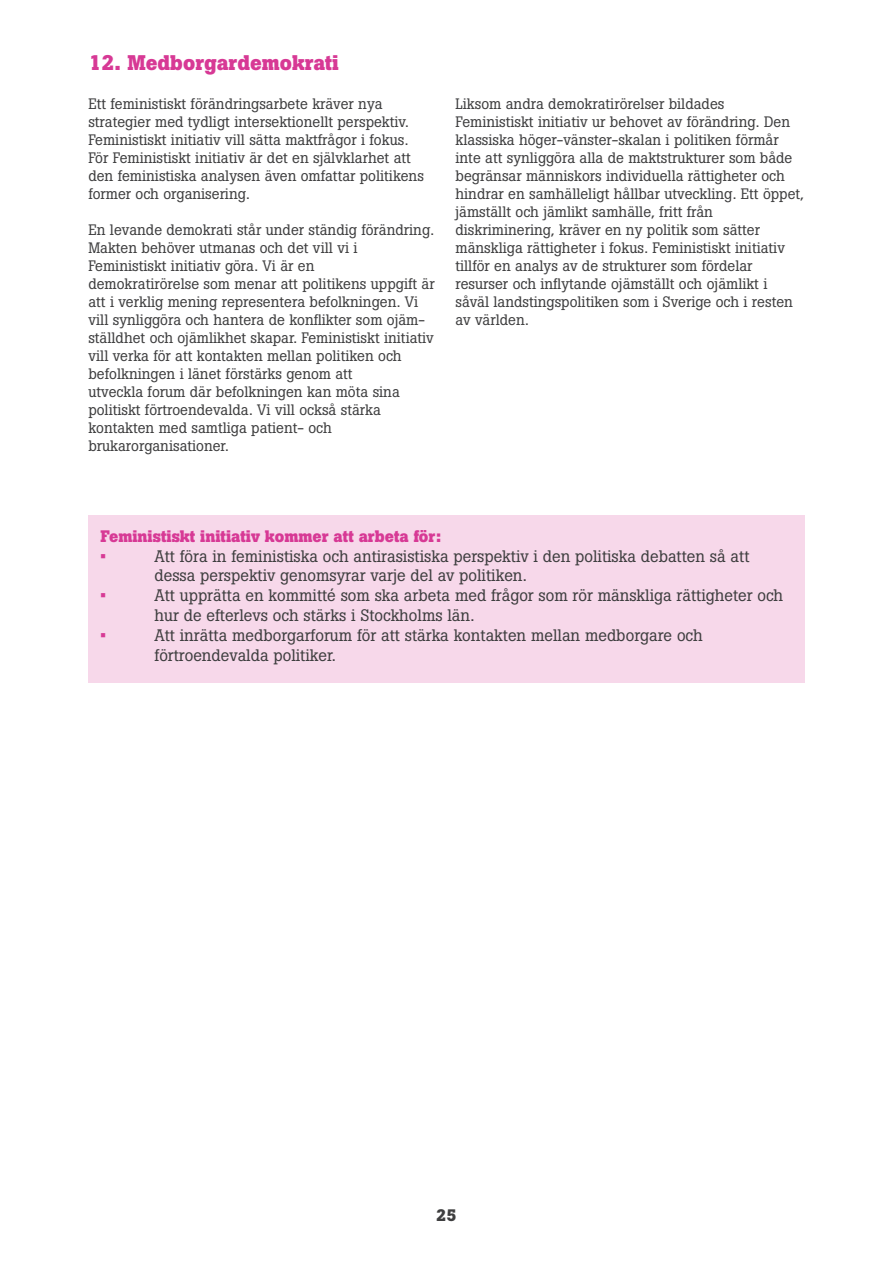
<style>
.page{position:relative;width:893px;height:1263px;background:#fff}
.page>*{position:absolute;margin:0;border:0;box-sizing:border-box;transform-origin:0 0}
.t1{font:700 21px "Boton BQ";color:#d73995}
.t2{font:16.5px/19.8px "Boton BQ";color:#3e3e3f}
.t3{font:700 16.5px "Boton BQ";color:#d73995}
.t4{font:700 16.5px "Boton BQ";color:#3e3e3f}
.t5{font:15px/18px "Boton BQ";color:#3e3e3f}
</style>
<div class="page">
<div style="left:88px;top:514px;width:717px;height:168px;background:#f7d8ea"></div>
<p class="t1" style="left:88px;top:50px;width:252px">12. Medborgardemokrati</p>
<p class="t5" style="left:88px;top:95px;width:296px">Ett feministiskt förändringsarbete kräver nya</p>
<p class="t5" style="left:88px;top:113px;width:337px">strategier med tydligt intersektionellt perspektiv.<br>Feministiskt initiativ vill sätta maktfrågor i fokus.<br>För Feministiskt initiativ är det en självklarhet att den feministiska analysen även omfattar politikens former och organisering.</p>
<p class="t5" style="left:88px;top:221px;width:347px">En levande demokrati står under ständig förändring.<br>Makten behöver utmanas och det vill vi i</p>
<p class="t5" style="left:88px;top:257px;width:228px">Feministiskt initiativ göra. Vi är en</p>
<p class="t5" style="left:88px;top:275px;width:348px">demokratirörelse som menar att politikens uppgift är att i verklig mening representera befolkningen. Vi vill synliggöra och hantera de konflikter som ojäm&shy;ställdhet och ojämlikhet skapar. Feministiskt initiativ vill verka för att kontakten mellan politiken och befolkningen i länet förstärks genom att</p>
<p class="t5" style="left:88px;top:383px;width:313px">utveckla forum där befolkningen kan möta sina</p>
<p class="t5" style="left:88px;top:401px;width:294px">politiskt förtroendevalda. Vi vill också stärka</p>
<p class="t5" style="left:88px;top:419px;width:245px">kontakten med samtliga patient- och</p>
<p class="t5" style="left:88px;top:437px;width:142px">brukarorganisationer.</p>
<p class="t5" style="left:455px;top:95px;width:270px">Liksom andra demokratirörelser bildades</p>
<p class="t5" style="left:455px;top:113px;width:350px">Feministiskt initiativ ur behovet av förändring. Den klassiska höger-vänster-skalan i politiken förmår inte att synliggöra alla de maktstrukturer som både begränsar människors individuella rättigheter och hindrar en samhälleligt hållbar utveckling. Ett öppet, jämställt och jämlikt samhälle, fritt från</p>
<p class="t5" style="left:455px;top:221px;width:331px">diskriminering, kräver en ny politik som sätter mänskliga rättigheter i fokus. Feministiskt initiativ tillför en analys av de strukturer som fördelar</p>
<p class="t5" style="left:455px;top:275px;width:339px">resurser och inflytande ojämställt och ojämlikt i såväl landstingspolitiken som i Sverige och i resten av världen.</p>
<p class="t3" style="left:100px;top:526px;width:342px">Feministiskt initiativ kommer att arbeta för:</p>
<p class="t3" style="left:100px;top:546px;width:7px">•</p>
<p class="t2" style="left:155px;top:546px;width:596px">Att föra in feministiska och antirasistiska perspektiv i den politiska debatten så att dessa perspektiv genomsyrar varje del av politiken.</p>
<p class="t3" style="left:100px;top:586px;width:7px">•</p>
<p class="t2" style="left:154px;top:585px;width:630px">Att upprätta en kommitté som ska arbeta med frågor som rör mänskliga rättigheter och hur de efterlevs och stärks i Stockholms län.</p>
<p class="t3" style="left:100px;top:625px;width:7px">•</p>
<p class="t2" style="left:154px;top:625px;width:550px">Att inrätta medborgarforum för att stärka kontakten mellan medborgare och</p>
<p class="t2" style="left:155px;top:645px;width:183px">förtroendevalda politiker.</p>
<p class="t4" style="left:436px;top:1206px;width:22px">25</p>
</div>
